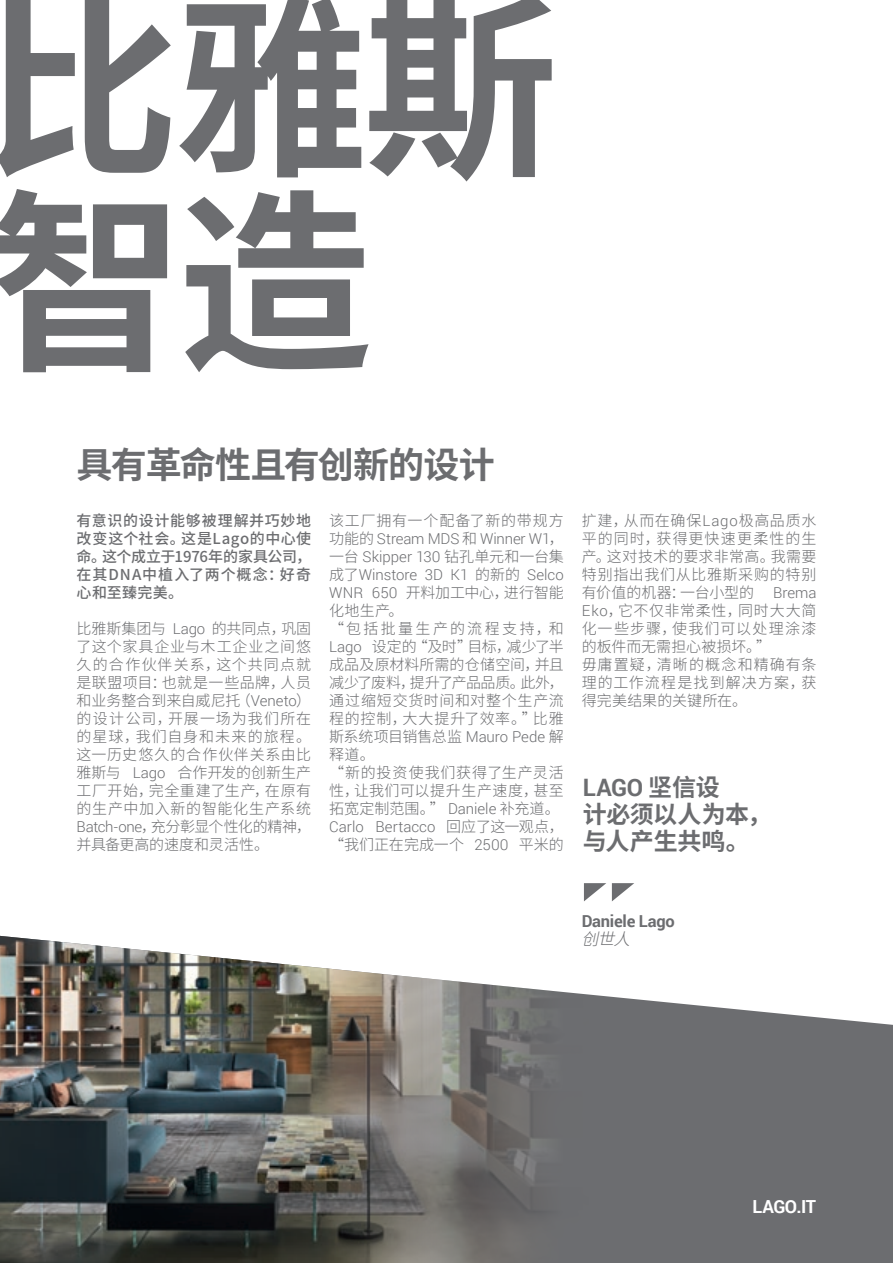
<style>
.page{position:relative;width:893px;height:1263px;background:#fff}
.page>*{position:absolute;margin:0;border:0;box-sizing:border-box;transform-origin:0 0}
.t1{font:700 195px/195px "Noto Sans CJ Ksc";color:#6c6d70}
.t2{font:700 36px "Noto Sans CJ Ksc";letter-spacing:-.03em;color:#6c6d70}
.titolo_1__livello_th{font:700 24px/27px "Noto Sans CJ Ksc";letter-spacing:-.005em;color:#6c6d70}
.titolo_1__livello_th-2{font:700 18px "Roboto";letter-spacing:-.02em;color:#fff}
.titolo_1__livello_th-3{font:700 16.5px "Roboto";letter-spacing:-.015em;color:#6c6d70}
.titolo_1__livello_th-4{font:italic 300 16.5px "Noto Sans CJ Ksc";color:#6c6d70}
.t3{font:300 15px/18px "Noto Sans CJ Ksc";letter-spacing:.03em;color:#6c6d70;text-align:justify}
.t4{font:500 15px/18px "Noto Sans CJ Ksc";letter-spacing:.025em;color:#6c6d70;text-align:justify}
.t5{font:300 15px/18px "Noto Sans CJ Ksc";color:#6c6d70}
.s1{font-family:"Roboto"}
</style>
<div class="page">
<div style="left:588px;top:994px;width:304px;height:269px;background:#6c6d70"></div>
<img style="left:0;top:936px;width:588px;height:327px">
<svg style="left:612px;top:883px;width:22px;height:18px"></svg>
<svg style="left:584px;top:883px;width:22px;height:18px"></svg>
<hr style="left:892px;top:0;width:1px;height:1263px;background:#006565">
<p class="t1" style="left:-15px;top:-4px;width:575px">比雅斯智造</p>
<p class="t2" style="left:77px;top:445px;width:420px">具有革命性且有创新的设计</p>
<p class="t4" style="left:77px;top:512px;width:236px">有意识的设计能够被理解并巧妙地改变这个社会。这是Lago的中心使命。这个成立于1976年的家具公司，在其DNA中植入了两个概念：好奇心和至臻完美。</p>
<p class="t3" style="left:77px;top:620px;width:236px">比雅斯集团与 <span class="s1">Lago</span> 的共同点，巩固了这个家具企业与木工企业之间悠久的合作伙伴关系，这个共同点就是联盟项目：也就是一些品牌，人员和业务整合到来自威尼托（<span class="s1">Veneto</span>）的设计公司，开展一场为我们所在的星球，我们自身和未来的旅程。这一历史悠久的合作伙伴关系由比雅斯与 <span class="s1">Lago</span> 合作开发的创新生产工厂开始，完全重建了生产，在原有的生产中加入新的智能化生产系统<span class="s1">Batch‑one</span>，充分彰显个性化的精神，并具备更高的速度和灵活性。</p>
<p class="t3" style="left:329px;top:512px;width:236px">该工厂拥有一个配备了新的带规方功能的 <span class="s1">Stream MDS</span> 和 <span class="s1">Winner W1</span>，一台 <span class="s1">Skipper 130</span> 钻孔单元和一台集成了<span class="s1">Winstore 3D K1</span> 的新的 <span class="s1">Selco WNR 650</span> 开料加工中心，进行智能化地生产。</p>
<p class="t3" style="left:329px;top:620px;width:236px">“包括批量生产的流程支持，和<span class="s1">Lago</span> 设定的“及时”目标，减少了半成品及原材料所需的仓储空间，并且减少了废料，提升了产品品质。此外，通过缩短交货时间和对整个生产流程的控制，大大提升了效率。”比雅斯系统项目销售总监 <span class="s1">Mauro Pede</span> 解释道。</p>
<p class="t3" style="left:329px;top:764px;width:236px">“新的投资使我们获得了生产灵活性，让我们可以提升生产速度，甚至拓宽定制范围。” <span class="s1">Daniele</span> 补充道。</p>
<p class="t5" style="left:329px;top:818px;width:236px"><span class="s1">Carlo Bertacco</span> 回应了这一观点，“我们正在完成一个 <span class="s1">2500</span> 平米的</p>
<p class="t3" style="left:582px;top:512px;width:236px">扩建，从而在确保<span class="s1">Lago</span>极高品质水平的同时，获得更快速更柔性的生产。这对技术的要求非常高。我需要特别指出我们从比雅斯采购的特别有价值的机器：一台小型的</p>
<p class="t3" style="left:582px;top:584px;width:236px;text-indent:191px"><span class="s1">Brema Eko</span>，它不仅非常柔性，同时大大简化一些步骤，使我们可以处理涂漆的板件而无需担心被损坏。”</p>
<p class="t3" style="left:582px;top:656px;width:236px">毋庸置疑，清晰的概念和精确有条理的工作流程是找到解决方案，获得完美结果的关键所在。</p>
<p class="titolo_1__livello_th" style="left:583px;top:774px;width:190px"><span class="s1">LAGO</span> 坚信设<br>计必须以人为本，与人产生共鸣。</p>
<p class="titolo_1__livello_th-3" style="left:582px;top:910px;width:94px">Daniele Lago</p>
<p class="titolo_1__livello_th-4" style="left:582px;top:930px;width:60px">创世人</p>
<p class="titolo_1__livello_th-2" style="left:752px;top:1194px;width:65px">LAGO.IT</p>
</div>
